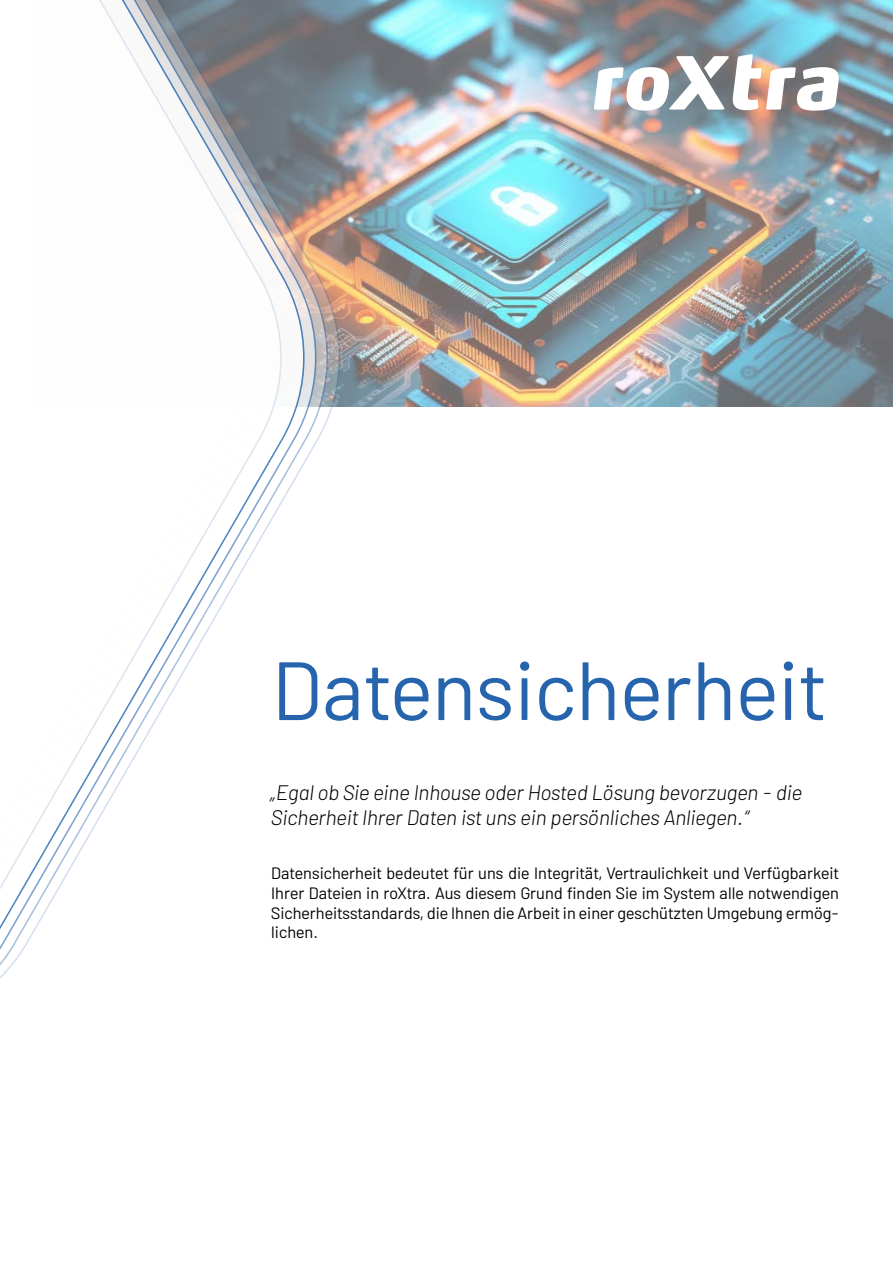
<style>
.page{position:relative;width:893px;height:1263px;background:#fff}
.page>*{position:absolute;margin:0;border:0;box-sizing:border-box;transform-origin:0 0}
.t1{font:82.5px "Barlow";color:#2664ae}
.t2{font:italic 300 21px/25.2px "Barlow";color:#000}
.t3{font:16.5px/19.8px "Barlow";color:#000;text-align:justify}
</style>
<div class="page">
<img style="left:342px;top:0;width:551px;height:406px">
<svg style="left:330px;top:0;width:12px;height:414px;background:#9c928d"></svg>
<svg style="left:318px;top:0;width:12px;height:440px;background:#a29b97"></svg>
<svg style="left:306px;top:0;width:12px;height:461px;background:#aaa5a3"></svg>
<svg style="left:0;top:0;width:306px;height:979px"></svg>
<svg style="left:594px;top:54px;width:245px;height:57px"></svg>
<h1 class="t1" style="left:272px;top:631px;width:555px">Datensicherheit</h1>
<p class="t2" style="left:271px;top:778px;width:532px">„Egal ob Sie eine Inhouse oder Hosted Lösung bevorzugen - die<br>Sicherheit Ihrer Daten ist uns ein persönliches Anliegen.“</p>
<p class="t3" style="left:271px;top:862px;width:569px">Datensicherheit bedeutet für uns die Integrität, Vertraulichkeit und Verfügbarkeit Ihrer Dateien in roXtra. Aus diesem Grund finden Sie im System alle notwendigen Sicherheitsstandards, die Ihnen die Arbeit in einer geschützten Umgebung ermög&shy;lichen.</p>
</div>
